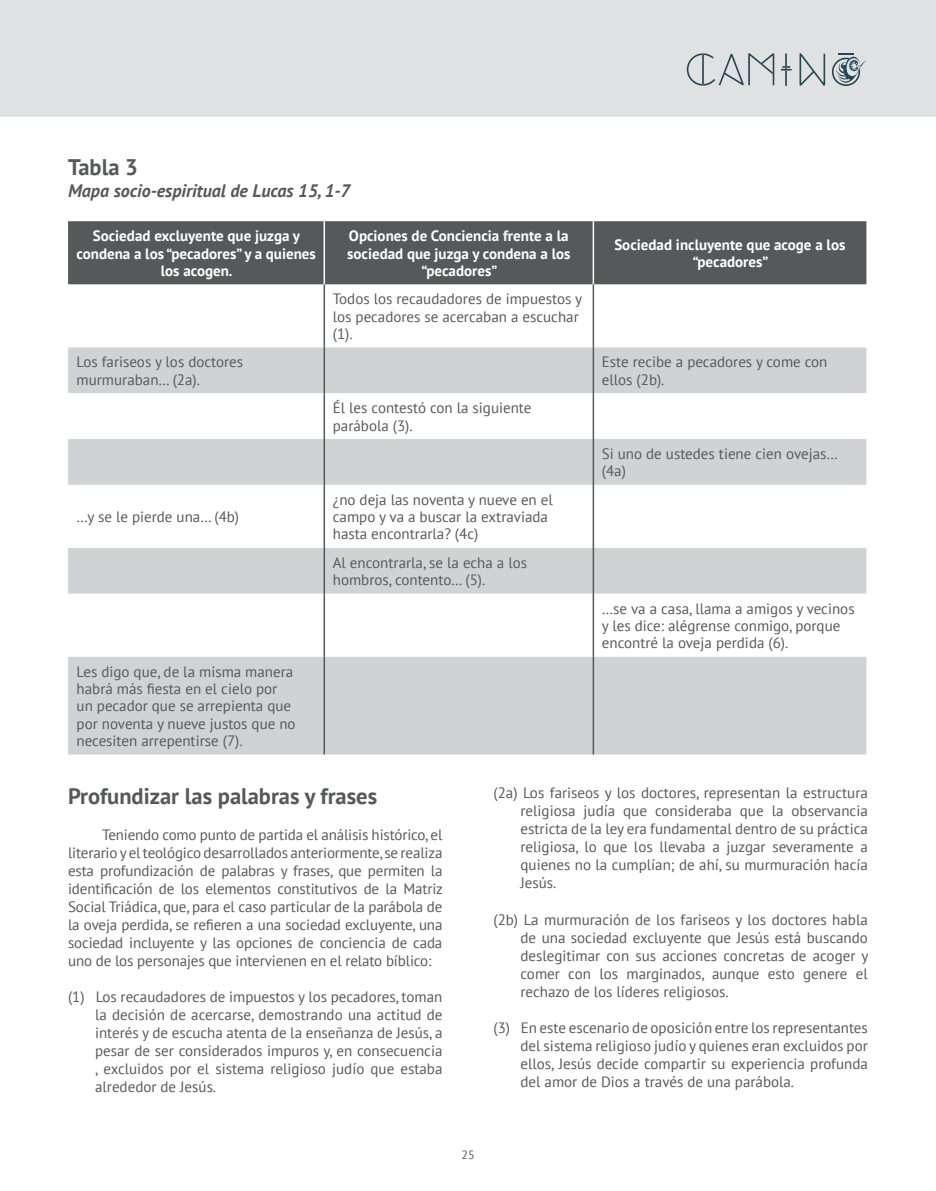
<style>
.page{position:relative;width:936px;height:1191px;background:#fff}
.page>*{position:absolute;margin:0;border:0;box-sizing:border-box;transform-origin:0 0}
.t1{font:700 22.5px "PT Sans";color:#57585a}
.t2{font:italic 700 18px "PT Sans";color:#57585a}
.t3{font:15px/18px "PT Sans";color:#57585a}
.t4{font:700 15px/17.2px "PT Sans";color:#fff;text-align:center}
.t5{font:12px "PT Sans";color:#57585a}
</style>
<div class="page">
<div style="left:0;top:0;width:935px;height:117px;background:#e0e1e3"></div>
<svg style="left:686px;top:53px;width:88px;height:33px;background:#c1c8cb"></svg>
<svg style="left:780px;top:53px;width:11px;height:33px"></svg>
<svg style="left:799px;top:53px;width:26px;height:33px"></svg>
<svg style="left:831px;top:53px;width:34px;height:33px"></svg>
<div style="left:68px;top:221px;width:798px;height:63px;background:#57585a"></div>
<svg style="left:68px;top:347px;width:798px;height:138px"></svg>
<div style="left:68px;top:548px;width:798px;height:46px;background:#d1d2d4"></div>
<div style="left:68px;top:657px;width:798px;height:97px;background:#d1d2d4"></div>
<hr style="left:323px;top:284px;width:2px;height:63px;background:#57585a">
<hr style="left:592px;top:284px;width:2px;height:63px;background:#57585a">
<hr style="left:323px;top:347px;width:2px;height:46px;background:#57585a">
<hr style="left:592px;top:347px;width:2px;height:46px;background:#57585a">
<hr style="left:323px;top:393px;width:2px;height:46px;background:#57585a">
<hr style="left:592px;top:393px;width:2px;height:46px;background:#57585a">
<hr style="left:323px;top:439px;width:2px;height:46px;background:#57585a">
<hr style="left:592px;top:439px;width:2px;height:46px;background:#57585a">
<hr style="left:323px;top:485px;width:2px;height:63px;background:#57585a">
<hr style="left:592px;top:485px;width:2px;height:63px;background:#57585a">
<hr style="left:323px;top:548px;width:2px;height:46px;background:#57585a">
<hr style="left:592px;top:548px;width:2px;height:46px;background:#57585a">
<hr style="left:323px;top:594px;width:2px;height:63px;background:#57585a">
<hr style="left:592px;top:594px;width:2px;height:63px;background:#57585a">
<hr style="left:323px;top:657px;width:2px;height:97px;background:#57585a">
<hr style="left:592px;top:657px;width:2px;height:97px;background:#57585a">
<hr style="left:323px;top:221px;width:2px;height:63px;background:#fff">
<hr style="left:592px;top:221px;width:2px;height:63px;background:#fff">
<h1 class="t1" style="left:68px;top:152px;width:71px">Tabla 3</h1>
<p class="t2" style="left:68px;top:179px;width:284px">Mapa socio-espiritual de Lucas 15, 1-7</p>
<p class="t4" style="left:77px;top:227px;width:241px">Sociedad excluyente que juzga y condena a los “pecadores” y a quienes los acogen.</p>
<p class="t4" style="left:347px;top:227px;width:225px">Opciones de Conciencia frente a la sociedad que juzga y condena a los “pecadores”</p>
<p class="t4" style="left:614px;top:236px;width:232px">Sociedad incluyente que acoge a los “pecadores”</p>
<p class="t3" style="left:333px;top:290px;width:251px;line-height:17.2px">Todos los recaudadores de impuestos y los pecadores se acercaban a escuchar (1).</p>
<p class="t3" style="left:77px;top:353px;width:168px;line-height:17.2px">Los fariseos y los doctores murmuraban… (2a).</p>
<p class="t3" style="left:602px;top:353px;width:227px;line-height:17.2px">Este recibe a pecadores y come con ellos (2b).</p>
<p class="t3" style="left:333px;top:399px;width:200px;line-height:17.2px">Él les contestó con la siguiente parábola (3).</p>
<p class="t3" style="left:602px;top:445px;width:237px;line-height:17.2px">Si uno de ustedes tiene cien ovejas… (4a)</p>
<p class="t3" style="left:77px;top:507px;width:164px">…y se le pierde una… (4b)</p>
<p class="t3" style="left:333px;top:491px;width:221px;line-height:17.2px">¿no deja las noventa y nueve en el campo y va a buscar la extraviada hasta encontrarla? (4c)</p>
<p class="t3" style="left:333px;top:554px;width:196px;line-height:17.2px">Al encontrarla, se la echa a los hombros, contento… (5).</p>
<p class="t3" style="left:77px;top:662px;width:220px;line-height:17.2px">Les digo que, de la misma manera habrá más fiesta en el cielo por un pecador que se arrepienta que por noventa y nueve justos que no necesiten arrepentirse (7).</p>
<h1 class="t1" style="left:68px;top:781px;width:310px">Profundizar las palabras y frases</h1>
<p class="t3" style="left:68px;top:825px;width:376px;text-align:justify;text-indent:34px">Teniendo como punto de partida el análisis histórico, el literario y el teológico desarrollados anteriormente, se realiza esta profundización de palabras y frases, que permiten la identificación de los elementos constitutivos de la Matriz Social Triádica, que, para el caso particular de la parábola de la oveja perdida, se refieren a una sociedad excluyente, una sociedad incluyente y las opciones de conciencia de cada uno de los personajes que intervienen en el relato bíblico:</p>
<p class="t3" style="left:95px;top:987px;width:349px;text-align:justify;text-indent:-27px">(1) Los recaudadores de impuestos y los pecadores, toman la decisión de acercarse, demostrando una actitud de interés y de escucha atenta de la enseñanza de Jesús, a pesar de ser considerados impuros y, en consecuencia , excluidos por el sistema religioso judío que estaba alrededor de Jesús.</p>
<p class="t3" style="left:602px;top:599px;width:254px;line-height:17.2px">…se va a casa, llama a amigos y vecinos y les dice: alégrense conmigo, porque encontré la oveja perdida (6).</p>
<p class="t3" style="left:520px;top:784px;width:349px;text-align:justify;text-indent:-27px">(2a) Los fariseos y los doctores, representan la estructura religiosa judía que consideraba que la observancia estricta de la ley era fundamental dentro de su práctica religiosa, lo que los llevaba a juzgar severamente a quienes no la cumplían; de ahí, su murmuración hacía Jesús.</p>
<p class="t3" style="left:520px;top:910px;width:349px;text-align:justify;text-indent:-27px">(2b) La murmuración de los fariseos y los doctores habla de una sociedad excluyente que Jesús está buscando deslegitimar con sus acciones concretas de acoger y comer con los marginados, aunque esto genere el rechazo de los líderes religiosos.</p>
<p class="t3" style="left:520px;top:1018px;width:349px;text-align:justify;text-indent:-27px">(3) En este escenario de oposición entre los representantes del sistema religioso judío y quienes eran excluidos por ellos, Jesús decide compartir su experiencia profunda del amor de Dios a través de una parábola.</p>
<p class="t5" style="left:461px;top:1146px;width:15px">25</p>
</div>
